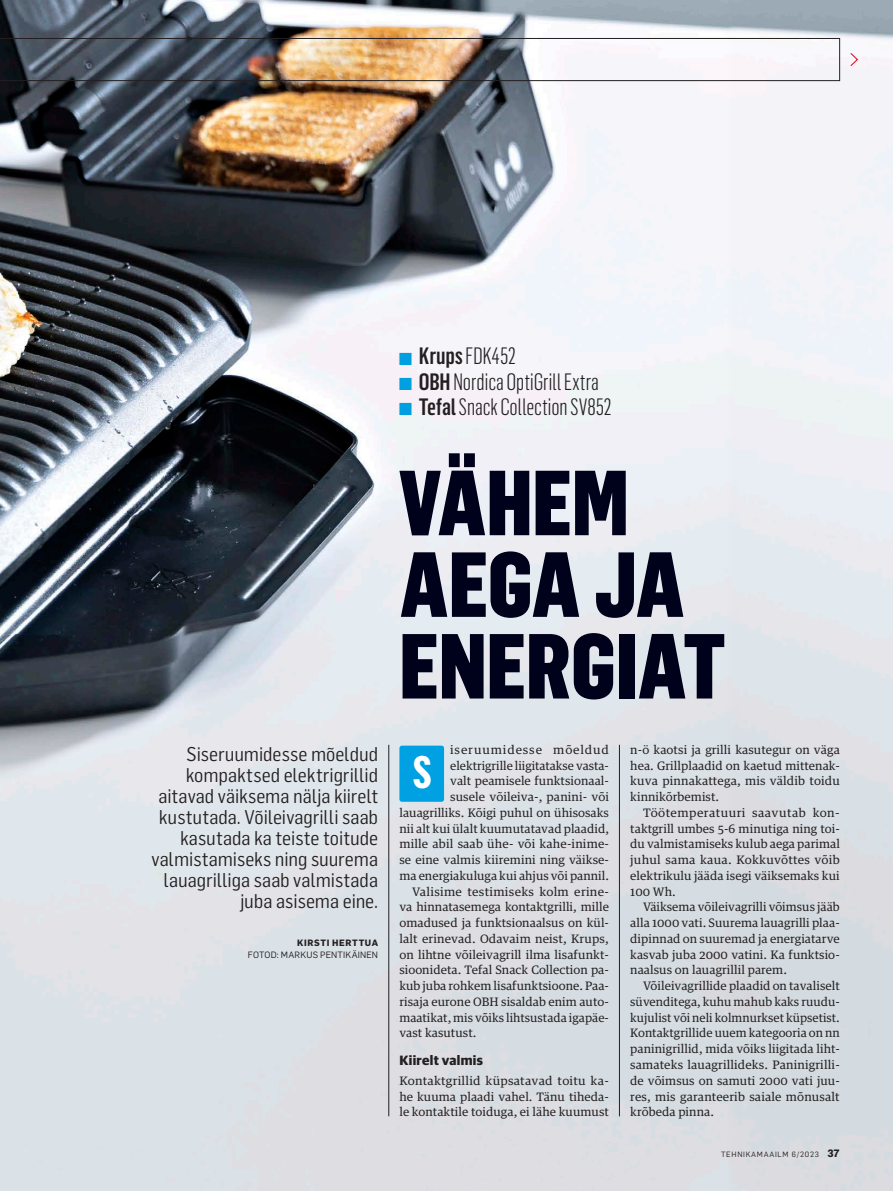
<style>
.page{position:relative;width:893px;height:1191px;background:#fff}
.page>*{position:absolute;margin:0;border:0;box-sizing:border-box;transform-origin:0 0}
._01_Otsikko2_VERS{font:900 90.3px/81.6px "Flama Condensed";color:#00011a}
._04_Teksti_anfangi_l{font:700 44.55px "Flama Condensed";color:#fff}
._01_Vertailutuotteet{font:300 23.25px "Flama Condensed";letter-spacing:-.01em;color:#231f20}
._02_Ingressi{font:19.5px/21px "Flama Semicondensed";color:#231f20;text-align:right}
._05_Väliotsikko{font:700 13.5px "Guardian Sans";letter-spacing:.025em;color:#231f20}
._04_Teksti_ei_sis{font:11.7px/15.8px "Guardian Text Egyp";color:#231f20;text-align:justify}
._04_Teksti{font:11.7px/15.8px "Guardian Text Egyp";color:#231f20;text-align:justify}
._04_Teksti_anfangi_l-2{font:11.7px/15.8px "Guardian Text Egyp";color:#231f20;text-align:right}
._03_Nimet_avustajat{font:9px "Flama";letter-spacing:.025em;color:#231f20}
._03_Nimet{font:700 9px "Flama";letter-spacing:.065em;color:#231f20}
.t1{font:7.5px "Flama";letter-spacing:.1em;color:#231f20}
.s1{font-weight:500}
.s2{font-weight:700;font-size:10.5px}
</style>
<div class="page">
<img style="left:0;top:0;width:740px;height:1191px">
<div style="left:399px;top:745px;width:45px;height:56px;background:#00a1e3;border-radius:3px"></div>
<hr style="left:388px;top:745px;width:1px;height:371px;background:#231f20">
<hr style="left:619px;top:745px;width:1px;height:371px;background:#231f20">
<svg style="left:849px;top:52px;width:10px;height:15px"></svg>
<img style="left:0;top:38px;width:840px;height:43px">
<svg style="left:399px;top:352px;width:13px;height:12px"></svg>
<svg style="left:399px;top:378px;width:13px;height:12px"></svg>
<svg style="left:399px;top:403px;width:13px;height:12px"></svg>
<p class="_02_Ingressi" style="left:152px;top:742px;width:228px">Siseruumidesse mõeldud kompaktsed elektrigrillid aitavad väiksema nälja kiirelt kustutada. Võileivagrilli saab kasutada ka teiste toitude valmistamiseks ning suurema lauagrilliga saab valmistada juba asisema eine.</p>
<p class="_03_Nimet" style="left:297px;top:936px;width:82px">KIRSTI HERTTUA</p>
<p class="_03_Nimet_avustajat" style="left:248px;top:949px;width:132px">FOTOD: MARKUS PENTIKÄINEN</p>
<p class="_01_Vertailutuotteet" style="left:419px;top:342px;width:98px"><span class="s1">Krups</span> FDK452</p>
<p class="_01_Vertailutuotteet" style="left:419px;top:367px;width:182px"><span class="s1">OBH</span> Nordica OptiGrill Extra</p>
<p class="_01_Vertailutuotteet" style="left:419px;top:392px;width:194px"><span class="s1">Tefal</span> Snack Collection SV852</p>
<p class="_01_Otsikko2_VERS" style="left:399px;top:459px;width:328px">VÄHEM<br>AEGA JA<br>ENERGIAT</p>
<p class="_04_Teksti_anfangi_l-2" style="left:399px;top:740px;width:211px">iseruumidesse mõeldud elektrigrille liigitatakse vasta-<br>valt peamisele funktsionaal-<br>susele võileiva-, panini- või lauagrilliks. Kõigi puhul on ühisosaks nii alt kui ülalt kuumutatavad plaadid, mille abil saab ühe- või kahe-inime&shy;se eine valmis kiiremini ning väikse&shy;ma energiakuluga kui ahjus või pannil.</p>
<p class="_04_Teksti" style="left:399px;top:882px;width:211px;text-indent:13px">Valisime testimiseks kolm erine&shy;va hinnatasemega kontaktgrilli, mille omadused ja funktsionaalsus on kül&shy;lalt erinevad. Odavaim neist, Krups, on lihtne võileivagrill ilma lisafunkt&shy;sioonideta. Tefal Snack Collection pa&shy;kub juba rohkem lisafunktsioone. Paa&shy;risaja eurone OBH sisaldab enim auto&shy;maatikat, mis võiks lihtsustada igapäe&shy;vast kasutust.</p>
<p class="_05_Väliotsikko" style="left:399px;top:1050px;width:85px">Kiirelt valmis</p>
<p class="_04_Teksti_ei_sis" style="left:399px;top:1071px;width:211px">Kontaktgrillid küpsatavad toitu ka&shy;he kuuma plaadi vahel. Tänu tiheda&shy;le kontaktile toiduga, ei lähe kuumust</p>
<p class="_04_Teksti_anfangi_l" style="left:412px;top:744px;width:21px">S</p>
<p class="_04_Teksti_ei_sis" style="left:630px;top:740px;width:211px">n-ö kaotsi ja grilli kasutegur on väga hea. Grillplaadid on kaetud mittenak&shy;kuva pinnakattega, mis väldib toidu kinnikõrbemist.</p>
<p class="_04_Teksti_ei_sis" style="left:630px;top:803px;width:211px;text-indent:13px">Töötemperatuuri saavutab kon&shy;taktgrill umbes 5-6 minutiga ning toi&shy;du valmistamiseks kulub aega parimal juhul sama kaua. Kokkuvõttes võib elektrikulu jääda isegi väiksemaks kui 100 Wh.</p>
<p class="_04_Teksti_ei_sis" style="left:630px;top:898px;width:211px;text-indent:13px">Väiksema võileivagrilli võimsus jääb alla 1000 vati. Suurema lauagrilli plaa&shy;dipinnad on suuremad ja energiatarve kasvab juba 2000 vatini. Ka funktsio&shy;naalsus on lauagrillil parem.</p>
<p class="_04_Teksti_ei_sis" style="left:630px;top:977px;width:211px;text-indent:13px">Võileivagrillide plaadid on tavaliselt süvenditega, kuhu mahub kaks ruudu&shy;kujulist või neli kolmnurkset küpsetist.<br>Kontaktgrillide uuem kategooria on nn paninigrillid, mida võiks liigitada liht&shy;samateks lauagrillideks. Paninigrilli&shy;de võimsus on samuti 2000 vati juu&shy;res, mis garanteerib saiale mõnusalt krõbeda pinna.</p>
<p class="t1" style="left:721px;top:1149px;width:120px">TEHNIKAMAAILM 6/2023 <span class="s2">37</span></p>
</div>
